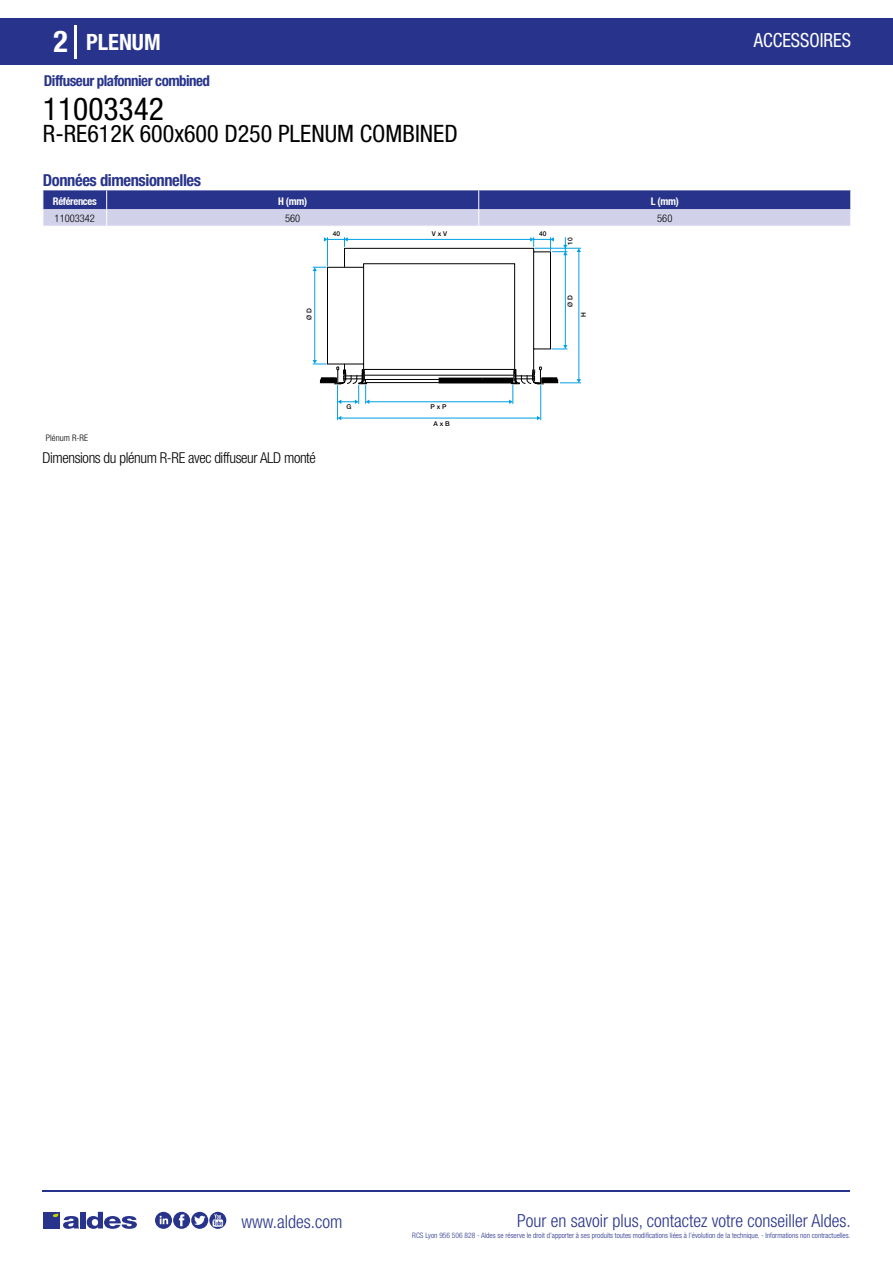
<style>
.page{position:relative;width:893px;height:1263px;background:#fff}
.page>*{position:absolute;margin:0;border:0;box-sizing:border-box;transform-origin:0 0}
.t1{font:condensed 31.5px "Helvetica Neue LT Std";color:#000}
.t2{font:700 condensed 30px "Helvetica Neue LT Std";color:#fff}
.t3{font:condensed 24px "Helvetica Neue LT Std";color:#000}
.t4{font:700 condensed 22.5px "Helvetica Neue LT Std";color:#fff}
.t5{font:condensed 19.5px "Helvetica Neue LT Std";color:#fff;scale:.95 1}
.t6{font:300 condensed 18px "Helvetica Neue";color:#28348b}
.t7{font:700 condensed 16.5px "Helvetica Neue LT Std";letter-spacing:-.025em;color:#28348b}
.t8{font:300 condensed 15px "Helvetica Neue LT Std";letter-spacing:-.025em;color:#000}
.t9{font:700 condensed 15px "Helvetica Neue LT Std";letter-spacing:-.035em;color:#28348b}
.t10{font:700 condensed 10.5px "Helvetica Neue";letter-spacing:-.03em;color:#fff}
.t11{font:300 condensed 10.5px "Helvetica Neue";color:#000}
.t12{font:300 condensed 9px "Helvetica Neue";color:#000}
.t13{font:300 condensed 7.5px "Helvetica Neue";color:#28348b}
.t14{font:500 6.6px "Helvetica Neue";color:#000}
</style>
<div class="page">
<div style="left:0;top:18px;width:893px;height:46px;background:#28348b"></div>
<hr style="left:74px;top:25px;width:2px;height:33px;background:#fff">
<hr style="left:43px;top:1190px;width:807px;height:1px;background:#28348b">
<svg style="left:155px;top:1212px;width:71px;height:17px"></svg>
<div style="left:43px;top:1212px;width:17px;height:16px;background:#28348b"></div>
<div style="left:80px;top:1212px;width:6px;height:16px;background:#28348b"></div>
<svg style="left:87px;top:1212px;width:50px;height:17px"></svg>
<svg style="left:53px;top:1213px;width:26px;height:16px"></svg>
<svg style="left:43px;top:190px;width:808px;height:36px;background:#7b81b9"></svg>
<hr style="left:337px;top:385px;width:1px;height:35px;background:#009fe3">
<hr style="left:540px;top:385px;width:1px;height:35px;background:#009fe3">
<hr style="left:341px;top:418px;width:197px;height:1px;background:#009fe3">
<svg style="left:537px;top:416px;width:4px;height:4px"></svg>
<svg style="left:338px;top:416px;width:3px;height:4px"></svg>
<svg style="left:313px;top:237px;width:268px;height:167px"></svg>
<h2 class="t2" style="left:54px;top:24px;width:16px">2</h2>
<h3 class="t4" style="left:86px;top:28px;width:76px">PLENUM</h3>
<h3 class="t5" style="left:754px;top:29px;width:104px">ACCESSOIRES</h3>
<h3 class="t9" style="left:44px;top:71px;width:168px">Diffuseur plafonnier combined</h3>
<h1 class="t1" style="left:43px;top:91px;width:122px">11003342</h1>
<h3 class="t3" style="left:43px;top:120px;width:416px">R-RE612K 600x600 D250 PLENUM COMBINED</h3>
<h3 class="t7" style="left:43px;top:170px;width:160px">Données dimensionnelles</h3>
<h3 class="t10" style="left:53px;top:195px;width:45px">Références</h3>
<h3 class="t10" style="left:278px;top:195px;width:30px">H (mm)</h3>
<h3 class="t10" style="left:651px;top:195px;width:29px">L (mm)</h3>
<h3 class="t11" style="left:55px;top:212px;width:42px">11003342</h3>
<h3 class="t11" style="left:285px;top:212px;width:17px">560</h3>
<h3 class="t11" style="left:657px;top:212px;width:17px">560</h3>
<p class="t14" style="left:305px;top:320px;width:13px;rotate:-90deg">Ø D</p>
<p class="t14" style="left:432px;top:230px;width:17px">V x V</p>
<p class="t14" style="left:333px;top:230px;width:9px">40</p>
<p class="t14" style="left:539px;top:230px;width:9px">40</p>
<p class="t14" style="left:566px;top:245px;width:9px;rotate:-90deg">10</p>
<p class="t14" style="left:566px;top:307px;width:13px;rotate:-90deg">Ø D</p>
<p class="t14" style="left:579px;top:317px;width:6px;rotate:-90deg">H</p>
<p class="t12" style="left:46px;top:433px;width:44px">Plénum R-RE</p>
<h3 class="t8" style="left:43px;top:449px;width:275px">Dimensions du plénum R-RE avec diffuseur ALD monté</h3>
<p class="t14" style="left:346px;top:403px;width:7px">G</p>
<p class="t14" style="left:430px;top:403px;width:18px">P x P</p>
<p class="t14" style="left:434px;top:419px;width:18px">A x B</p>
<h3 class="t6" style="left:241px;top:1211px;width:102px">www.aldes.com</h3>
<h3 class="t6" style="left:517px;top:1211px;width:335px">Pour en savoir plus, contactez votre conseiller Aldes.</h3>
<p class="t13" style="left:412px;top:1230px;width:440px">RCS Lyon 956 506 828 - Aldes se réserve le droit d’apporter à ses produits toutes modifications liées à l’évolution de la technique. - Informations non contractuelles.</p>
</div>
